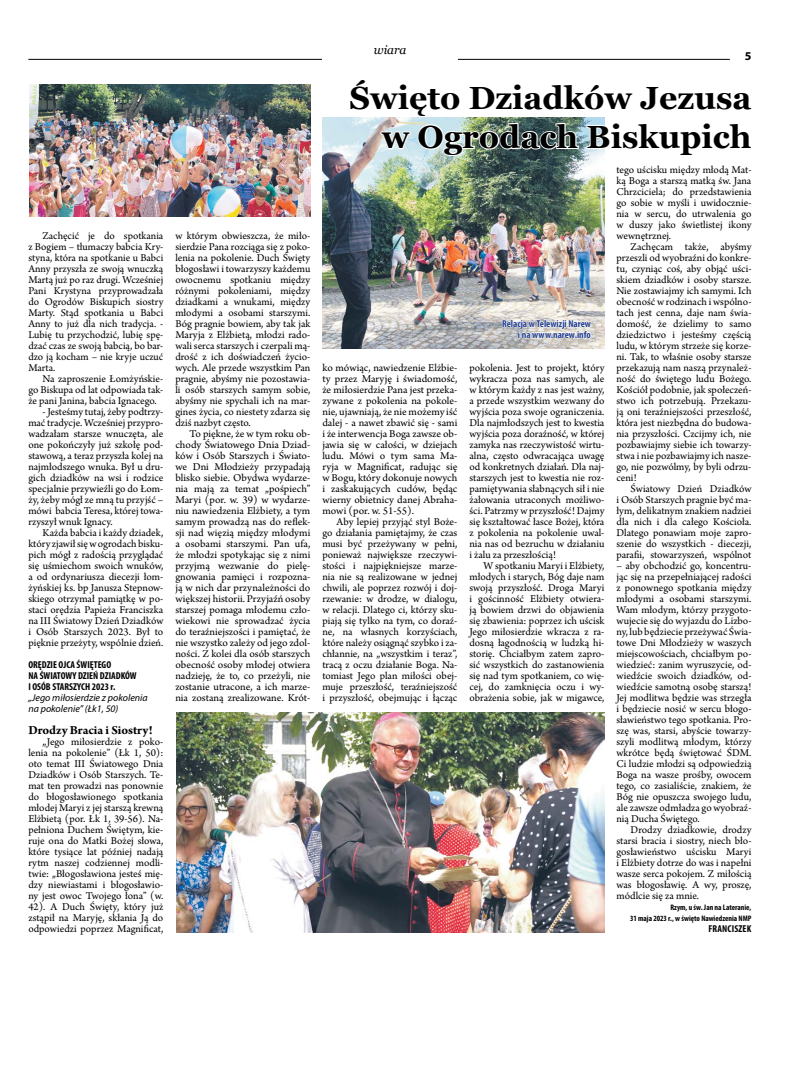
<style>
.page{position:relative;width:794px;height:1092px;background:#fff}
.page>*{position:absolute;margin:0;border:0;box-sizing:border-box;transform-origin:0 0}
.t1{font:700 32px/39px "Georgia";color:#000;text-align:right}
.t2{font:700 13px "Arno Pro";color:#000}
.t3{font:italic 12px "Georgia";color:#000}
.t4{font:700 12px "Myriad Pro";color:#000}
.t5{font:11px/11px "Arno Pro";color:#000;text-align:justify}
.t6{font:700 condensed 10px/11px "Myriad Pro";color:#000}
.t7{font:italic 10px/11px "Myriad Pro";color:#000}
.t8{font:700 condensed 10px/11px "Myriad Pro";color:#25408f;text-align:right}
.t9{font:700 condensed 10px "Myriad Pro";letter-spacing:.02em;color:#000}
.t10{font:700 condensed 8px/11px "Myriad Pro";color:#000;text-align:right}
</style>
<div class="page">
<hr style="left:28px;top:59px;width:702px;height:1px;background:#000">
<div style="left:322px;top:45px;width:136px;height:18px;background:#fff"></div>
<img style="left:323px;top:118px;width:281px;height:231px">
<img style="left:29px;top:85px;width:282px;height:132px">
<img style="left:176px;top:712px;width:428px;height:220px">
<img style="left:348px;top:117px;width:257px;height:40px">
<svg style="left:502px;top:305px;width:90px;height:44px"></svg>
<p class="t5" style="left:28px;top:230px;width:136px;text-indent:14px">Zachęcić je do spotkania z Bogiem – tłumaczy babcia Kry&shy;styna, która na spotkanie u Babci Anny przyszła ze swoją wnuczką Martą już po raz drugi. Wcześniej Pani Krystyna przyprowadzała do Ogrodów Biskupich siostry Marty. Stąd spotkania u Babci Anny to już dla nich tradycja. - Lubię tu przychodzić, lubię spę&shy;dzać czas ze swoją babcią, bo bar&shy;dzo ją kocham – nie kryje uczuć Marta.</p>
<p class="t5" style="left:28px;top:373px;width:136px;text-indent:14px">Na zaproszenie Łomżyńskie&shy;go Biskupa od lat odpowiada tak&shy;że pani Janina, babcia Ignacego.</p>
<p class="t5" style="left:28px;top:406px;width:136px;text-indent:14px">- Jesteśmy tutaj, żeby podtrzy&shy;mać tradycje. Wcześniej przypro&shy;wadzałam starsze wnuczęta, ale one pokończyły już szkołę pod&shy;stawową, a teraz przyszła kolej na najmłodszego wnuka. Był u dru&shy;gich dziadków na wsi i rodzice specjalnie przywieźli go do Łom&shy;ży, żeby mógł ze mną tu przyjść – mówi babcia Teresa, której towa&shy;rzyszył wnuk Ignacy.</p>
<p class="t5" style="left:28px;top:527px;width:136px;text-indent:14px">Każda babcia i każdy dziadek, który zjawił się w ogrodach bisku&shy;pich mógł z radością przyglądać się uśmiechom swoich wnuków, a od ordynariusza diecezji łom&shy;żyńskiej ks. bp Janusza Stepnow&shy;skiego otrzymał pamiątkę w po&shy;staci orędzia Papieża Franciszka na III Światowy Dzień Dziadków i Osób Starszych 2023. Był to pięknie przeżyty, wspólnie dzień.</p>
<p class="t6" style="left:28px;top:659px;width:110px">ORĘDZIE OJCA ŚWIĘTEGO<br>NA ŚWIATOWY DZIEŃ DZIADKÓW<br>I OSÓB STARSZYCH 2023 r.</p>
<p class="t7" style="left:28px;top:692px;width:121px">„Jego miłosierdzie z pokolenia na pokolenie” (Łk1, 50)</p>
<p class="t2" style="left:28px;top:722px;width:126px">Drodzy Bracia i Siostry!</p>
<p class="t5" style="left:28px;top:736px;width:136px;text-indent:14px">„Jego miłosierdzie z poko&shy;lenia na pokolenie” (Łk 1, 50): oto temat III Światowego Dnia Dziadków i Osób Starszych. Te&shy;mat ten prowadzi nas ponownie do błogosławionego spotkania młodej Maryi z jej starszą krewną Elżbietą (por. Łk 1, 39-56). Na&shy;pełniona Duchem Świętym, kie&shy;ruje ona do Matki Bożej słowa, które tysiące lat później nadają rytm naszej codziennej modli&shy;twie: „Błogosławiona jesteś mię&shy;dzy niewiastami i błogosławio&shy;ny jest owoc Twojego łona” (w.<br>42). A Duch Święty, który już zstąpił na Maryję, skłania Ją do odpowiedzi poprzez Magnificat,</p>
<p class="t5" style="left:175px;top:230px;width:136px">w którym obwieszcza, że miło&shy;sierdzie Pana rozciąga się z poko&shy;lenia na pokolenie. Duch Święty błogosławi i towarzyszy każdemu owocnemu spotkaniu między różnymi pokoleniami, między dziadkami a wnukami, między młodymi a osobami starszymi.<br>Bóg pragnie bowiem, aby tak jak Maryja z Elżbietą, młodzi rado&shy;wali serca starszych i czerpali mą&shy;drość z ich doświadczeń życio&shy;wych. Ale przede wszystkim Pan pragnie, abyśmy nie pozostawia&shy;li osób starszych samym sobie, abyśmy nie spychali ich na mar&shy;gines życia, co niestety zdarza się dziś nazbyt często.</p>
<p class="t5" style="left:175px;top:428px;width:136px;text-indent:14px">To piękne, że w tym roku ob&shy;chody Światowego Dnia Dziad&shy;ków i Osób Starszych i Świato&shy;we Dni Młodzieży przypadają blisko siebie. Obydwa wydarze&shy;nia mają za temat „pośpiech” Maryi (por. w. 39) w wydarze&shy;niu nawiedzenia Elżbiety, a tym samym prowadzą nas do reflek&shy;sji nad więzią między młodymi a osobami starszymi. Pan ufa, że młodzi spotykając się z nimi przyjmą wezwanie do pielę&shy;gnowania pamięci i rozpozna&shy;ją w nich dar przynależności do większej historii. Przyjaźń osoby starszej pomaga młodemu czło&shy;wiekowi nie sprowadzać życia do teraźniejszości i pamiętać, że nie wszystko zależy od jego zdol&shy;ności. Z kolei dla osób starszych obecność osoby młodej otwiera nadzieję, że to, co przeżyli, nie zostanie utracone, a ich marze&shy;nia zostaną zrealizowane. Krót-</p>
<p class="t3" style="left:374px;top:42px;width:34px">wiara</p>
<h1 class="t1" style="left:349px;top:77px;width:403px">Święto Dziadków Jezusa w Ogrodach Biskupich</h1>
<p class="t4" style="left:745px;top:48px;width:8px">5</p>
<p class="t5" style="left:322px;top:362px;width:136px">ko mówiąc, nawiedzenie Elżbie&shy;ty przez Maryję i świadomość, że miłosierdzie Pana jest przeka&shy;zywane z pokolenia na pokole&shy;nie, ujawniają, że nie możemy iść dalej - a nawet zbawić się - sami i że interwencja Boga zawsze ob&shy;jawia się w całości, w dziejach ludu. Mówi o tym sama Ma&shy;ryja w Magnificat, radując się w Bogu, który dokonuje nowych i zaskakujących cudów, będąc wierny obietnicy danej Abraha&shy;mowi (por. w. 51-55).</p>
<p class="t5" style="left:322px;top:516px;width:136px;text-indent:14px">Aby lepiej przyjąć styl Boże&shy;go działania pamiętajmy, że czas musi być przeżywany w pełni, ponieważ największe rzeczywi&shy;stości i najpiękniejsze marze&shy;nia nie są realizowane w jednej chwili, ale poprzez rozwój i doj&shy;rzewanie: w drodze, w dialogu, w relacji. Dlatego ci, którzy sku&shy;piają się tylko na tym, co doraź&shy;ne, na własnych korzyściach, które należy osiągnąć szybko i za&shy;chłannie, na „wszystkim i teraz”, tracą z oczu działanie Boga. Na&shy;tomiast Jego plan miłości obej&shy;muje przeszłość, teraźniejszość i przyszłość, obejmując i łącząc</p>
<p class="t8" style="left:502px;top:318px;width:90px">Relacja w Telewizji Narew i na www.narew.info</p>
<p class="t5" style="left:469px;top:362px;width:136px">pokolenia. Jest to projekt, który wykracza poza nas samych, ale w którym każdy z nas jest ważny, a przede wszystkim wezwany do wyjścia poza swoje ograniczenia.<br>Dla najmłodszych jest to kwestia wyjścia poza doraźność, w której zamyka nas rzeczywistość wirtu&shy;alna, często odwracająca uwagę od konkretnych działań. Dla naj&shy;starszych jest to kwestia nie roz&shy;pamiętywania słabnących sił i nie żałowania utraconych możliwo&shy;ści. Patrzmy w przyszłość! Dajmy się kształtować łasce Bożej, która z pokolenia na pokolenie uwal&shy;nia nas od bezruchu w działaniu i żalu za przeszłością!</p>
<p class="t5" style="left:469px;top:560px;width:136px;text-indent:14px">W spotkaniu Maryi i Elżbiety, młodych i starych, Bóg daje nam swoją przyszłość. Droga Maryi i gościnność Elżbiety otwiera&shy;ją bowiem drzwi do objawienia się zbawienia: poprzez ich uścisk Jego miłosierdzie wkracza z ra&shy;dosną łagodnością w ludzką hi&shy;storię. Chciałbym zatem zapro&shy;sić wszystkich do zastanowienia się nad tym spotkaniem, co wię&shy;cej, do zamknięcia oczu i wy&shy;obrażenia sobie, jak w migawce,</p>
<p class="t5" style="left:616px;top:164px;width:136px">tego uścisku między młodą Mat&shy;ką Boga a starszą matką św. Jana Chrzciciela; do przedstawienia go sobie w myśli i uwidocznie&shy;nia w sercu, do utrwalenia go w duszy jako świetlistej ikony wewnętrznej.</p>
<p class="t5" style="left:616px;top:241px;width:136px;text-indent:14px">Zachęcam także, abyśmy przeszli od wyobraźni do konkre&shy;tu, czyniąc coś, aby objąć uści&shy;skiem dziadków i osoby starsze.<br>Nie zostawiajmy ich samymi. Ich obecność w rodzinach i wspólno&shy;tach jest cenna, daje nam świa&shy;domość, że dzielimy to samo dziedzictwo i jesteśmy częścią ludu, w którym strzeże się korze&shy;ni. Tak, to właśnie osoby starsze przekazują nam naszą przynależ&shy;ność do świętego ludu Bożego.<br>Kościół podobnie, jak społeczeń&shy;stwo ich potrzebują. Przekazu&shy;ją oni teraźniejszości przeszłość, która jest niezbędna do budowa&shy;nia przyszłości. Czcijmy ich, nie pozbawiajmy siebie ich towarzy&shy;stwa i nie pozbawiajmy ich nasze&shy;go, nie pozwólmy, by byli odrzu&shy;ceni!</p>
<p class="t5" style="left:616px;top:483px;width:136px;text-indent:14px">Światowy Dzień Dziadków i Osób Starszych pragnie być ma&shy;łym, delikatnym znakiem nadziei dla nich i dla całego Kościoła.<br>Dlatego ponawiam moje zapro&shy;szenie do wszystkich - diecezji, parafii, stowarzyszeń, wspólnot</p>
<p class="t5" style="left:616px;top:560px;width:136px">– aby obchodzić go, koncentru&shy;jąc się na przepełniającej radości z ponownego spotkania między młodymi a osobami starszymi.<br>Wam młodym, którzy przygoto&shy;wujecie się do wyjazdu do Lizbo&shy;ny, lub będziecie przeżywać Świa&shy;towe Dni Młodzieży w waszych miejscowościach, chciałbym po&shy;wiedzieć: zanim wyruszycie, od&shy;wiedźcie swoich dziadków, od&shy;wiedźcie samotną osobę starszą!<br>Jej modlitwa będzie was strzegła i będziecie nosić w sercu błogo&shy;sławieństwo tego spotkania. Pro&shy;szę was, starsi, abyście towarzy&shy;szyli modlitwą młodym, którzy wkrótce będą świętować ŚDM.<br>Ci ludzie młodzi są odpowiedzią Boga na wasze prośby, owocem tego, co zasialiście, znakiem, że Bóg nie opuszcza swojego ludu, ale zawsze odmładza go wyobraź&shy;nią Ducha Świętego.</p>
<p class="t5" style="left:616px;top:824px;width:136px;text-indent:14px">Drodzy dziadkowie, drodzy starsi bracia i siostry, niech bło&shy;gosławieństwo uścisku Maryi i Elżbiety dotrze do was i napełni wasze serca pokojem. Z miłością was błogosławię. A wy, proszę, módlcie się za mnie.</p>
<p class="t10" style="left:630px;top:901px;width:123px">Rzym, u św. Jan na Lateranie,<br>31 maja 2023 r., w święto Nawiedzenia NMP</p>
<p class="t9" style="left:708px;top:922px;width:44px">FRANCISZEK</p>
</div>
